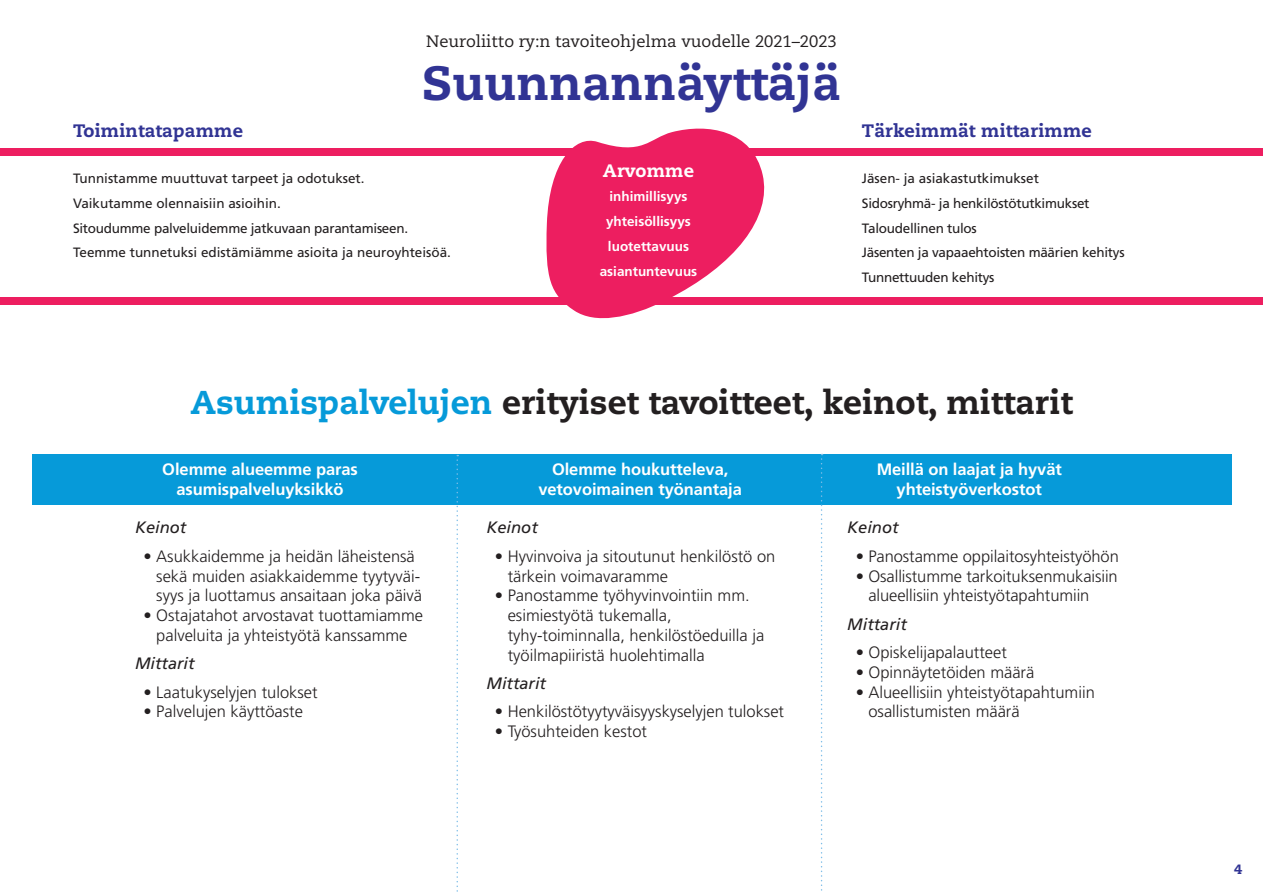
<style>
.page{position:relative;width:1263px;height:893px;background:#fff}
.page>*{position:absolute;margin:0;border:0;box-sizing:border-box;transform-origin:0 0}
.Ots1{font:800 48px "Caecilia LT Std";color:#313494}
.Ots1_sisäsivu{font:800 33px "Caecilia LT Std";color:#231f20}
.Ots3_etusivu{font:800 18px "Caecilia LT Std";letter-spacing:.01em;color:#313494}
.Ots3_etusivu-2{font:800 18px "Caecilia LT Std";letter-spacing:.01em;color:#fff}
.t1{font:300 16.5px/19.8px "Frutiger LT Std";color:#231f20}
.Ots4_vasen_tasaus{font:700 16.5px/19.8px "Frutiger LT Std";letter-spacing:-.005em;color:#fff;text-align:center}
.Ots2{font:16.5px "Caecilia LT Std";color:#231f20}
.Mittarit{font:italic 16.5px "Frutiger LT Std";color:#231f20}
.Leipis_vas{font:13.5px "Frutiger LT Std";letter-spacing:-.02em;color:#231f20}
.Leipis_vas-2{font:13.5px "Frutiger LT Std";color:#231f20}
.Leipis{font:700 13.5px "Frutiger LT Std";color:#fff}
.Ots3_etusivu-3{font:800 13.5px "Caecilia LT Std";color:#313494}
.s1{color:#069ad9}
</style>
<div class="page">
<div style="left:32px;top:454px;width:1199px;height:50px;background:#069ad9"></div>
<svg style="left:456px;top:455px;width:2px;height:437px"></svg>
<svg style="left:821px;top:454px;width:1px;height:437px"></svg>
<div style="left:0;top:149px;width:1263px;height:7px;background:#ed1e60"></div>
<div style="left:0;top:298px;width:1263px;height:7px;background:#ed1e60"></div>
<svg style="left:545px;top:128px;width:227px;height:191px;fill:#ed1e60"></svg>
<p class="Ots2" style="left:426px;top:32px;width:412px">Neuroliitto ry:n tavoiteohjelma vuodelle 2021–2023</p>
<p class="Ots1" style="left:422px;top:54px;width:420px">Suunnannäyttäjä</p>
<p class="Ots3_etusivu" style="left:73px;top:120px;width:172px">Toimintatapamme</p>
<p class="Leipis_vas-2" style="left:73px;top:171px;width:293px">Tunnistamme muuttuvat tarpeet ja odotukset.</p>
<p class="Leipis_vas-2" style="left:73px;top:195px;width:209px">Vaikutamme olennaisiin asioihin.</p>
<p class="Leipis_vas" style="left:73px;top:220px;width:337px">Sitoudumme palveluidemme jatkuvaan parantamiseen.</p>
<p class="Leipis_vas-2" style="left:73px;top:245px;width:379px">Teemme tunnetuksi edistämiämme asioita ja neuroyhteisöä.</p>
<p class="Ots3_etusivu-2" style="left:603px;top:159px;width:93px">Arvomme</p>
<p class="Leipis" style="left:609px;top:189px;width:80px">inhimillisyys</p>
<p class="Leipis" style="left:606px;top:213px;width:86px">yhteisöllisyys</p>
<p class="Leipis" style="left:608px;top:238px;width:83px">luotettavuus</p>
<p class="Leipis" style="left:600px;top:263px;width:99px">asiantuntevuus</p>
<p class="Ots3_etusivu" style="left:862px;top:120px;width:232px">Tärkeimmät mittarimme</p>
<p class="Leipis_vas-2" style="left:862px;top:171px;width:179px">Jäsen- ja asiakastutkimukset</p>
<p class="Leipis_vas" style="left:862px;top:195px;width:229px">Sidosryhmä- ja henkilöstötutkimukset</p>
<p class="Leipis_vas" style="left:862px;top:220px;width:116px">Taloudellinen tulos</p>
<p class="Leipis_vas" style="left:862px;top:245px;width:264px">Jäsenten ja vapaaehtoisten määrien kehitys</p>
<p class="Leipis_vas" style="left:862px;top:269px;width:134px">Tunnettuuden kehitys</p>
<p class="Ots1_sisäsivu" style="left:190px;top:382px;width:884px"><span class="s1">Asumispalvelujen</span> erityiset tavoitteet, keinot, mittarit</p>
<p class="Ots4_vasen_tasaus" style="left:162px;top:459px;width:197px">Olemme alueemme paras asumispalveluyksikkö</p>
<p class="Ots4_vasen_tasaus" style="left:538px;top:459px;width:205px">Olemme houkutteleva, vetovoimainen työnantaja</p>
<p class="Ots4_vasen_tasaus" style="left:877px;top:459px;width:187px">Meillä on laajat ja hyvät yhteistyöverkostot</p>
<p class="Mittarit" style="left:135px;top:518px;width:53px">Keinot</p>
<p class="t1" style="left:156px;top:546px;width:267px;text-indent:-13px">• Asukkaidemme ja heidän läheistensä sekä muiden asiakkaidemme tyytyväi&shy;syys ja luottamus ansaitaan joka päivä</p>
<p class="t1" style="left:144px;top:606px;width:281px;text-align:center">• Ostajatahot arvostavat tuottamiamme palveluita ja yhteistyötä kanssamme</p>
<p class="Mittarit" style="left:135px;top:654px;width:61px">Mittarit</p>
<p class="t1" style="left:144px;top:682px;width:176px">• Laatukyselyjen tulokset</p>
<p class="t1" style="left:144px;top:702px;width:161px">• Palvelujen käyttöaste</p>
<p class="Mittarit" style="left:486px;top:518px;width:53px">Keinot</p>
<p class="t1" style="left:508px;top:546px;width:269px;text-indent:-13px">• Hyvinvoiva ja sitoutunut henkilöstö on tärkein voimavaramme</p>
<p class="t1" style="left:508px;top:586px;width:258px;text-indent:-13px">• Panostamme työhyvinvointiin mm. esimiestyötä tukemalla, tyhy-toiminnalla, henkilöstöeduilla ja työilmapiiristä huolehtimalla</p>
<p class="Mittarit" style="left:486px;top:674px;width:61px">Mittarit</p>
<p class="t1" style="left:495px;top:702px;width:291px">• Henkilöstötyytyväisyyskyselyjen tulokset</p>
<p class="t1" style="left:495px;top:722px;width:154px">• Työsuhteiden kestot</p>
<p class="Mittarit" style="left:847px;top:518px;width:53px">Keinot</p>
<p class="t1" style="left:856px;top:546px;width:265px">• Panostamme oppilaitosyhteistyöhön</p>
<p class="t1" style="left:868px;top:566px;width:251px;text-indent:-13px">• Osallistumme tarkoituksenmukaisiin alueellisiin yhteistyötapahtumiin</p>
<p class="Mittarit" style="left:847px;top:614px;width:61px">Mittarit</p>
<p class="t1" style="left:856px;top:643px;width:153px">• Opiskelijapalautteet</p>
<p class="t1" style="left:856px;top:662px;width:180px">• Opinnäytetöiden määrä</p>
<p class="t1" style="left:868px;top:682px;width:228px;text-indent:-13px">• Alueellisiin yhteistyötapahtumiin osallistumisten määrä</p>
<p class="Ots3_etusivu-3" style="left:1234px;top:861px;width:9px">4</p>
</div>
